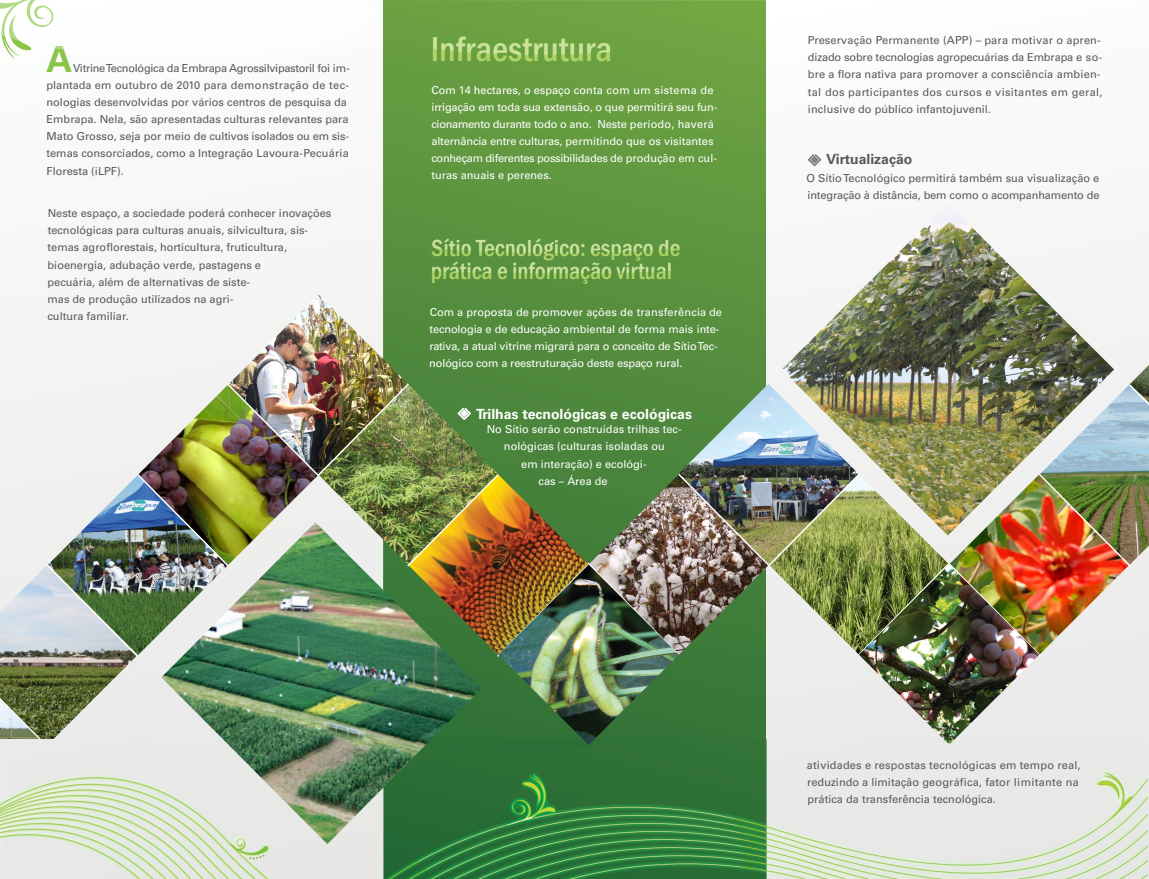
<style>
.page{position:relative;width:1149px;height:879px;background:#fff}
.page>*{position:absolute;margin:0;border:0;box-sizing:border-box;transform-origin:0 0}
.t1{font:500 condensed 36px "Franklin Gothic";color:#aed366}
.t2{font:700 36px "Univers LT";color:#88c546}
.t3{font:500 condensed 24px/22.8px "Franklin Gothic";color:#aed366}
.t4{font:700 14px "Univers LT";color:#fff}
.t5{font:700 14px "Univers LT";color:#58595b}
.t6{font:11px/17.1px "Univers LT";color:#58595b}
.t7{font:11px/17.1px "Univers LT";color:#fff}
.t8{font:11px "Univers LT";letter-spacing:-.03em;color:#58595b}
</style>
<div class="page">
<svg style="left:383px;top:0;width:382px;height:879px;background:#5f963f"></svg>
<div style="left:0;top:0;width:383px;height:879px;background:#f7f8f7"></div>
<div style="left:765px;top:0;width:383px;height:879px;background:#f9f9f9"></div>
<svg style="left:433px;top:37px;width:177px;height:18px;background:#79aa54"></svg>
<img style="left:231px;top:294px;width:177px;height:88px">
<img style="left:782px;top:216px;width:331px;height:166px">
<svg style="left:432px;top:238px;width:247px;height:15px;background:#699b4f"></svg>
<svg style="left:432px;top:261px;width:238px;height:12px;background:#679a4f"></svg>
<img style="left:1132px;top:366px;width:16px;height:16px">
<svg style="left:807px;top:154px;width:15px;height:12px"></svg>
<img style="left:0;top:382px;width:1148px;height:366px">
<svg style="left:0;top:0;width:54px;height:59px"></svg>
<img style="left:0;top:698px;width:46px;height:42px">
<img style="left:0;top:740px;width:1147px;height:138px">
<img style="left:498px;top:564px;width:180px;height:181px">
<img style="left:161px;top:522px;width:320px;height:322px">
<img style="left:858px;top:564px;width:180px;height:181px">
<h1 class="t2" style="left:47px;top:46px;width:27px">A</h1>
<h1 class="t1" style="left:430px;top:36px;width:183px">Infraestrutura</h1>
<p class="t8" style="left:73px;top:64px;width:278px">VitrineTecnológica da Embrapa Agrossilvipastoril foi im-</p>
<p class="t6" style="left:46px;top:77px;width:304px">plantada em outubro de 2010 para demonstração de tec&shy;nologias desenvolvidas por vários centros de pesquisa da Embrapa. Nela, são apresentadas culturas relevantes para Mato Grosso, seja por meio de cultivos isolados ou em sis&shy;temas consorciados, como a Integração Lavoura-Pecuária Floresta (iLPF).</p>
<p class="t6" style="left:47px;top:206px;width:285px">Neste espaço, a sociedade poderá conhecer inovações tecnológicas para culturas anuais, silvicultura, sis&shy;temas agroflorestais, horticultura, fruticultura, bioenergia, adubação verde, pastagens e<br>pecuária, além de alternativas de siste-<br>mas de produção utilizados na agri-<br>cultura familiar.</p>
<p class="t7" style="left:431px;top:82px;width:287px">Com 14 hectares, o espaço conta com um sistema de irrigação em toda sua extensão, o que permitirá seu fun&shy;cionamento durante todo o ano. Neste período, haverá alternância entre culturas, permitindo que os visitantes conheçam diferentes possibilidades de produção em cul&shy;turas anuais e perenes.</p>
<h2 class="t3" style="left:430px;top:238px;width:251px">Sítio Tecnológico: espaço de prática e informação virtual</h2>
<p class="t7" style="left:429px;top:304px;width:294px">Com a proposta de promover ações de transferência de tecnologia e de educação ambiental de forma mais inte&shy;rativa, a atual vitrine migrará para o conceito de SítioTec&shy;nológico com a reestruturação deste espaço rural.</p>
<p class="t4" style="left:476px;top:409px;width:217px">Trilhas tecnológicas e ecológicas</p>
<p class="t7" style="left:486px;top:422px;width:196px">No Sítio serão construídas trilhas tec-</p>
<p class="t7" style="left:504px;top:439px;width:162px">nológicas (culturas isoladas ou</p>
<p class="t7" style="left:521px;top:456px;width:127px">em interação) e ecológi-</p>
<p class="t7" style="left:538px;top:473px;width:71px">cas – Área de</p>
<p class="t6" style="left:807px;top:33px;width:296px">Preservação Permanente (APP) – para motivar o apren&shy;dizado sobre tecnologias agropecuárias da Embrapa e so&shy;bre a flora nativa para promover a consciência ambien&shy;tal dos participantes dos cursos e visitantes em geral, inclusive do público infantojuvenil.</p>
<p class="t5" style="left:825px;top:154px;width:88px">Virtualização</p>
<p class="t6" style="left:806px;top:171px;width:294px">O Sítio Tecnológico permitirá também sua visualização e integração à distância, bem como o acompanhamento de</p>
<p class="t6" style="left:806px;top:757px;width:275px">atividades e respostas tecnológicas em tempo real, reduzindo a limitação geográfica, fator limitante na prática da transferência tecnológica.</p>
</div>
